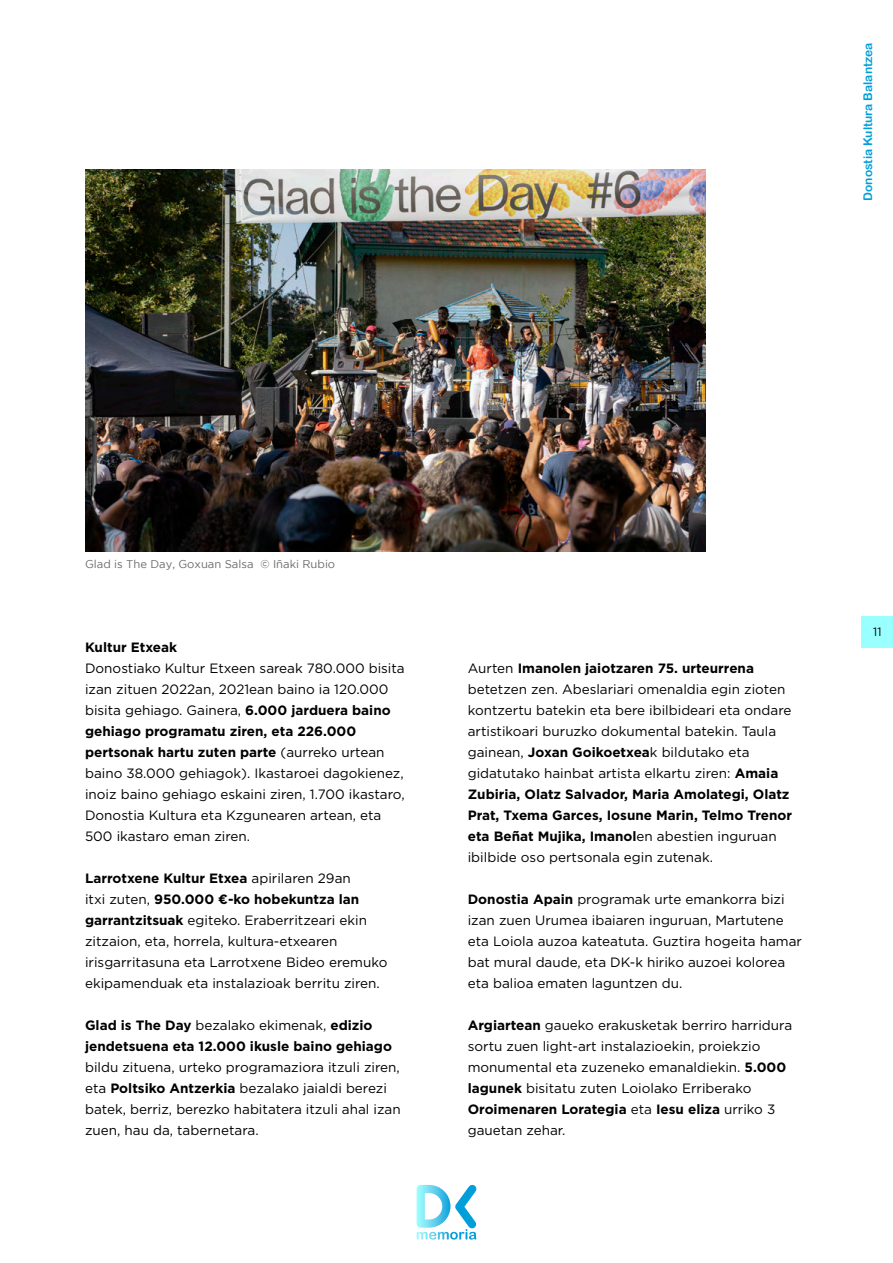
<style>
.page{position:relative;width:893px;height:1263px;background:#fff}
.page>*{position:absolute;margin:0;border:0;box-sizing:border-box;transform-origin:0 0}
.Cuerpo_de_texto{font:13.5px/21px "Gotham";color:#000}
.Cuerpo_de_texto-2{font:700 13.5px "Gotham";color:#000}
.t1{font:12px "Arial Rounded MT Bold";color:#009fda}
.t2{font:12px "Gotham";color:#000;scale:.96 1}
.Pie_de_foto_nuevo{font:11.25px "Gotham";color:#6b6b6b}
.s1{font-style:italic}
.s2{font-weight:700}
</style>
<div class="page">
<div style="left:862px;top:616px;width:31px;height:31px;background:#9ff"></div>
<svg style="left:417px;top:1184px;width:60px;height:55px"></svg>
<img style="left:85px;top:169px;width:621px;height:382px">
<p class="t1" style="left:861px;top:201px;width:160px;rotate:-90deg">Donostia Kultura Balantzea</p>
<p class="Pie_de_foto_nuevo" style="left:85px;top:558px;width:252px">Glad is The Day, Goxuan Salsa <span class="s1">©</span> Iñaki Rubio</p>
<p class="Cuerpo_de_texto-2" style="left:85px;top:638px;width:94px">Kultur Etxeak</p>
<p class="Cuerpo_de_texto" style="left:85px;top:657px;width:321px">Donostiako Kultur Etxeen sareak 780.000 bisita izan zituen 2022an, 2021ean baino ia 120.000 bisita gehiago. Gainera, <span class="s2">6.000 jarduera baino gehiago programatu ziren, eta 226.000 pertsonak hartu zuten parte</span> (aurreko urtean baino 38.000 gehiagok). Ikastaroei dagokienez, inoiz baino gehiago eskaini ziren, 1.700 ikastaro, Donostia Kultura eta Kzgunearen artean, eta 500 ikastaro eman ziren.</p>
<p class="Cuerpo_de_texto" style="left:85px;top:868px;width:304px"><span class="s2">Larrotxene Kultur Etxea</span> apirilaren 29an<br>itxi zuten, <span class="s2">950.000 €-ko hobekuntza lan garrantzitsuak</span> egiteko. Eraberritzeari ekin zitzaion, eta, horrela, kultura-etxearen irisgarritasuna eta Larrotxene Bideo eremuko ekipamenduak eta instalazioak berritu ziren.</p>
<p class="Cuerpo_de_texto" style="left:85px;top:1015px;width:317px"><span class="s2">Glad is The Day</span> bezalako ekimenak, <span class="s2">edizio jendetsuena eta 12.000 ikusle baino gehiago </span>bildu zituena, urteko programaziora itzuli ziren, eta <span class="s2">Poltsiko Antzerkia</span> bezalako jaialdi berezi batek, berriz, berezko habitatera itzuli ahal izan zuen, hau da, tabernetara.</p>
<p class="Cuerpo_de_texto" style="left:468px;top:657px;width:326px">Aurten <span class="s2">Imanolen jaiotzaren 75. urteurrena </span>betetzen zen. Abeslariari omenaldia egin zioten kontzertu batekin eta bere ibilbideari eta ondare artistikoari buruzko dokumental batekin. Taula gainean, <span class="s2">Joxan Goikoetxea</span>k bildutako eta gidatutako hainbat artista elkartu ziren: <span class="s2">Amaia Zubiria, Olatz Salvador, Maria Amolategi, Olatz Prat, Txema Garces, Iosune Marin, Telmo Trenor eta Beñat Mujika, Imanol</span>en abestien inguruan ibilbide oso pertsonala egin zutenak.</p>
<p class="Cuerpo_de_texto" style="left:468px;top:889px;width:336px"><span class="s2">Donostia Apain</span> programak urte emankorra bizi izan zuen Urumea ibaiaren inguruan, Martutene eta Loiola auzoa kateatuta. Guztira hogeita hamar bat mural daude, eta DK-k hiriko auzoei kolorea eta balioa ematen laguntzen du.</p>
<p class="Cuerpo_de_texto" style="left:468px;top:1015px;width:326px"><span class="s2">Argiartean</span> gaueko erakusketak berriro harridura sortu zuen light-art instalazioekin, proiekzio monumental eta zuzeneko emanaldiekin. <span class="s2">5.000 lagunek</span> bisitatu zuten Loiolako Erriberako <span class="s2">Oroimenaren Lorategia</span> eta <span class="s2">Iesu eliza</span> urriko 3 gauetan zehar.</p>
<p class="t2" style="left:873px;top:624px;width:10px">11</p>
</div>
